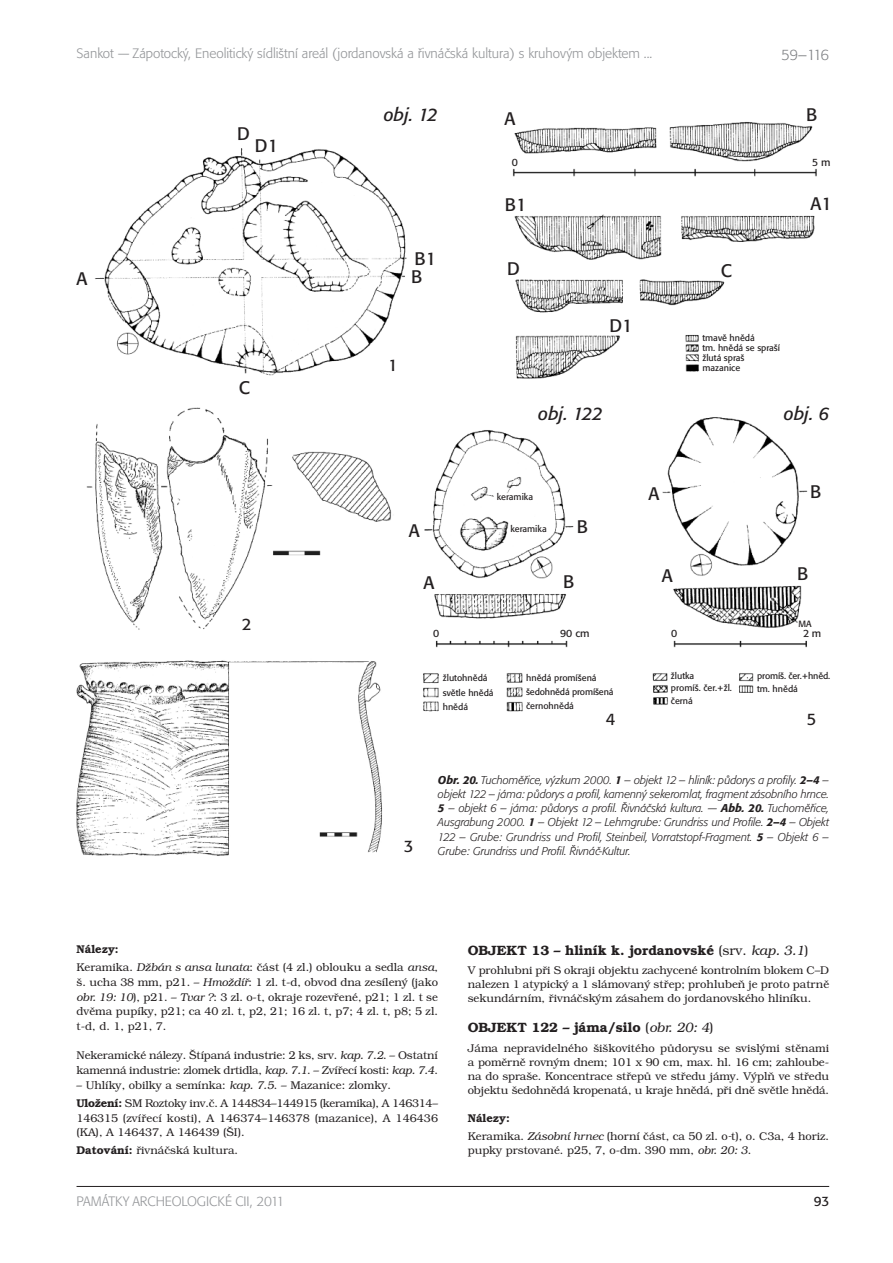
<style>
.page{position:relative;width:893px;height:1263px;background:#fff}
.page>*{position:absolute;margin:0;border:0;box-sizing:border-box;transform-origin:0 0}
.t1{font:18px "Formata CE";color:#231f20}
.t2{font:italic 18px "Formata CE";color:#231f20}
.t3{font:16.5px "Formata CE";color:#231f20}
.t4{font:300 15px "Formata CE";color:#808285}
.t5{font:300 13.5px "Formata CE";color:#939598}
.t6{font:600 13.5px "Bookman CE";color:#231f20}
.t7{font:13.5px "Formata CE";color:#231f20}
.t8{font:300 11.25px/14.7px "Bookman CE";color:#231f20}
.t9{font:italic 300 11.25px/14.2px "Formata CE";letter-spacing:-.005em;color:#231f20;text-align:justify}
.t10{font:300 11.25px/18.1px "Bookman CE";letter-spacing:-.025em;color:#231f20}
.t11{font:10.5px "Formata CE";color:#231f20}
.t12{font:9px/9.9px "Formata CE";color:#231f20}
.s1{font-weight:500}
.s2{font-weight:600}
.s3{font-style:italic}
.s4{font-weight:300}
.s5{font-weight:300;font-style:italic}
</style>
<div class="page">
<hr style="left:77px;top:1186px;width:752px;height:1px;background:#231f20">
<img style="left:77px;top:122px;width:740px;height:734px">
<p class="t5" style="left:77px;top:48px;width:577px">Sankot — Zápotocký, Eneolitický sídlištní areál (jordanovská a řivnáčská kultura) s kruhovým objektem ...</p>
<h3 class="t4" style="left:781px;top:48px;width:49px">59–116</h3>
<h1 class="t1" style="left:77px;top:271px;width:12px">A</h1>
<h1 class="t1" style="left:237px;top:126px;width:14px">D</h1>
<h1 class="t1" style="left:255px;top:138px;width:25px">D1</h1>
<h1 class="t1" style="left:239px;top:380px;width:13px">C</h1>
<h2 class="t3" style="left:242px;top:617px;width:11px">2</h2>
<h1 class="t2" style="left:384px;top:106px;width:56px">obj. 12</h1>
<h1 class="t1" style="left:415px;top:251px;width:23px">B1</h1>
<h1 class="t1" style="left:411px;top:269px;width:13px">B</h1>
<h2 class="t3" style="left:388px;top:358px;width:11px">1</h2>
<h1 class="t1" style="left:409px;top:523px;width:12px">A</h1>
<h1 class="t1" style="left:424px;top:575px;width:12px">A</h1>
<h1 class="t1" style="left:505px;top:111px;width:12px">A</h1>
<h1 class="t1" style="left:806px;top:107px;width:13px">B</h1>
<p class="t11" style="left:512px;top:158px;width:8px">0</p>
<p class="t11" style="left:812px;top:158px;width:20px">5 m</p>
<h1 class="t1" style="left:505px;top:197px;width:23px">B1</h1>
<h1 class="t1" style="left:811px;top:196px;width:23px">A1</h1>
<h1 class="t1" style="left:507px;top:261px;width:14px">D</h1>
<h1 class="t1" style="left:610px;top:318px;width:25px">D1</h1>
<h1 class="t1" style="left:721px;top:263px;width:13px">C</h1>
<p class="t12" style="left:702px;top:334px;width:79px">tmavě hnědá<br>tm. hnědá se spraší žlutá spraš mazanice</p>
<h1 class="t2" style="left:538px;top:406px;width:66px">obj. 122</h1>
<h1 class="t2" style="left:784px;top:406px;width:47px">obj. 6</h1>
<p class="t12" style="left:497px;top:492px;width:38px">keramika</p>
<p class="t12" style="left:511px;top:524px;width:38px">keramika</p>
<h1 class="t1" style="left:577px;top:519px;width:13px">B</h1>
<h1 class="t1" style="left:563px;top:574px;width:13px">B</h1>
<h1 class="t1" style="left:648px;top:486px;width:12px">A</h1>
<h1 class="t1" style="left:662px;top:568px;width:12px">A</h1>
<h1 class="t1" style="left:810px;top:484px;width:13px">B</h1>
<h1 class="t1" style="left:797px;top:566px;width:13px">B</h1>
<p class="t12" style="left:798px;top:619px;width:15px">MA</p>
<p class="t11" style="left:433px;top:629px;width:8px">0</p>
<p class="t11" style="left:560px;top:629px;width:31px">90 cm</p>
<p class="t11" style="left:671px;top:629px;width:8px">0</p>
<p class="t11" style="left:803px;top:629px;width:20px">2m</p>
<h2 class="t3" style="left:404px;top:839px;width:11px">3</h2>
<p class="t12" style="left:443px;top:671px;width:52px;line-height:14.4px">žlutohnědá světle hnědá hnědá</p>
<p class="t12" style="left:526px;top:672px;width:89px;line-height:14.1px">hnědá promíšená šedohnědá promíšená černohnědá</p>
<p class="t12" style="left:671px;top:671px;width:63px;line-height:12.1px">žlutka<br>promíš. čer.+žl. černá</p>
<p class="t12" style="left:757px;top:670px;width:75px;line-height:12.6px">promíš. čer.+hněd. tm. hnědá</p>
<h2 class="t3" style="left:606px;top:712px;width:11px">4</h2>
<h2 class="t3" style="left:807px;top:712px;width:11px">5</h2>
<p class="t9" style="left:438px;top:773px;width:393px"><span class="s1">Obr. 20.</span> Tuchoměřice, výzkum 2000. <span class="s1">1</span> – objekt 12 – hliník: půdorys a profily. <span class="s1">2–4</span> – objekt 122 – jáma: půdorys a profil, kamenný sekeromlat, fragment zásobního hrnce.<br><span class="s1">5</span> – objekt 6 – jáma: půdorys a profil. Řivnáčská kultura. — <span class="s1">Abb. 20.</span> Tuchoměřice, Ausgrabung 2000. <span class="s1">1</span> – Objekt 12 – Lehmgrube: Grundriss und Profile. <span class="s1">2–4</span> – Objekt 122 – Grube: Grundriss und Profil, Steinbeil, Vorratstopf-Fragment. <span class="s1">5</span> – Objekt 6 – Grube: Grundriss und Profil. Řivnáč-Kultur.</p>
<p class="t8" style="left:77px;top:941px;width:363px;line-height:18.1px"><span class="s2">Nálezy:<br></span>Keramika. <span class="s3">Džbán s ansa lunata</span>: část (4 zl.) oblouku a sedla <span class="s3">ansa</span>,</p>
<p class="t8" style="left:77px;top:976px;width:363px;text-align:justify">š. ucha 38 mm, p21. – <span class="s3">Hmoždíř</span>: 1 zl. t-d, obvod dna zesílený (jako <span class="s3">obr. 19: 10</span>), p21. – <span class="s3">Tvar ?</span>: 3 zl. o-t, okraje rozevřené, p21; 1 zl. t se dvěma pupíky, p21; ca 40 zl. t, p2, 21; 16 zl. t, p7; 4 zl. t, p8; 5 zl. t-d, d. 1, p21, 7.</p>
<p class="t8" style="left:77px;top:1049px;width:363px">Nekeramické nálezy. Štípaná industrie: 2 ks, srv. <span class="s3">kap. 7.2</span>. – Ostatní kamenná industrie: zlomek drtidla, <span class="s3">kap. 7.1</span>. – Zvířecí kosti: <span class="s3">kap. 7.4</span>.</p>
<p class="t10" style="left:77px;top:1077px;width:363px">– Uhlíky, obilky a semínka: <span class="s3">kap. 7.5</span>. – Mazanice: zlomky.<br><span class="s2">Uložení:</span> SM Roztoky inv.č. A 144834–144915 (keramika), A 146314–</p>
<p class="t8" style="left:77px;top:1111px;width:363px">146315 (zvířecí kosti), A 146374–146378 (mazanice), A 146436 (KA), A 146437, A 146439 (ŠI).</p>
<p class="t8" style="left:77px;top:1144px;width:163px"><span class="s2">Datování:</span> řivnáčská kultura.</p>
<p class="t5" style="left:77px;top:1195px;width:209px">PAMÁTKY ARCHEOLOGICKÉ CII, 2011</p>
<p class="t6" style="left:468px;top:945px;width:342px">OBJEKT 13 – hliník k. jordanovské <span class="s4">(srv.</span> <span class="s5">kap. 3.1</span><span class="s4">)</span></p>
<p class="t8" style="left:468px;top:964px;width:363px;line-height:14px;text-align:justify">V prohlubni při S okraji objektu zachycené kontrolním blokem C–D nalezen 1 atypický a 1 slámovaný střep; prohlubeň je proto patrně sekundárním, řivnáčským zásahem do jordanovského hliníku.</p>
<p class="t6" style="left:468px;top:1022px;width:247px">OBJEKT 122 – jáma/silo <span class="s4">(</span><span class="s5">obr. 20: 4</span><span class="s4">)</span></p>
<p class="t8" style="left:468px;top:1042px;width:363px;line-height:14px;text-align:justify">Jáma nepravidelného šiškovitého půdorysu se svislými stěnami a poměrně rovným dnem; 101 x 90 cm, max. hl. 16 cm; zahloube&shy;na do spraše. Koncentrace střepů ve středu jámy. Výplň ve středu objektu šedohnědá kropenatá, u kraje hnědá, při dně světle hnědá.</p>
<p class="t8" style="left:468px;top:1111px;width:363px;line-height:17.5px"><span class="s2">Nálezy:<br></span>Keramika. <span class="s3">Zásobní hrnec</span> (horní část, ca 50 zl. o<span class="s3">-</span>t), o. C3a, 4 horiz.</p>
<p class="t8" style="left:468px;top:1144px;width:285px">pupky prstované. p25, 7, o-dm. 390 mm, <span class="s3">obr. 20: 3</span>.</p>
<p class="t7" style="left:814px;top:1195px;width:17px">93</p>
</div>
